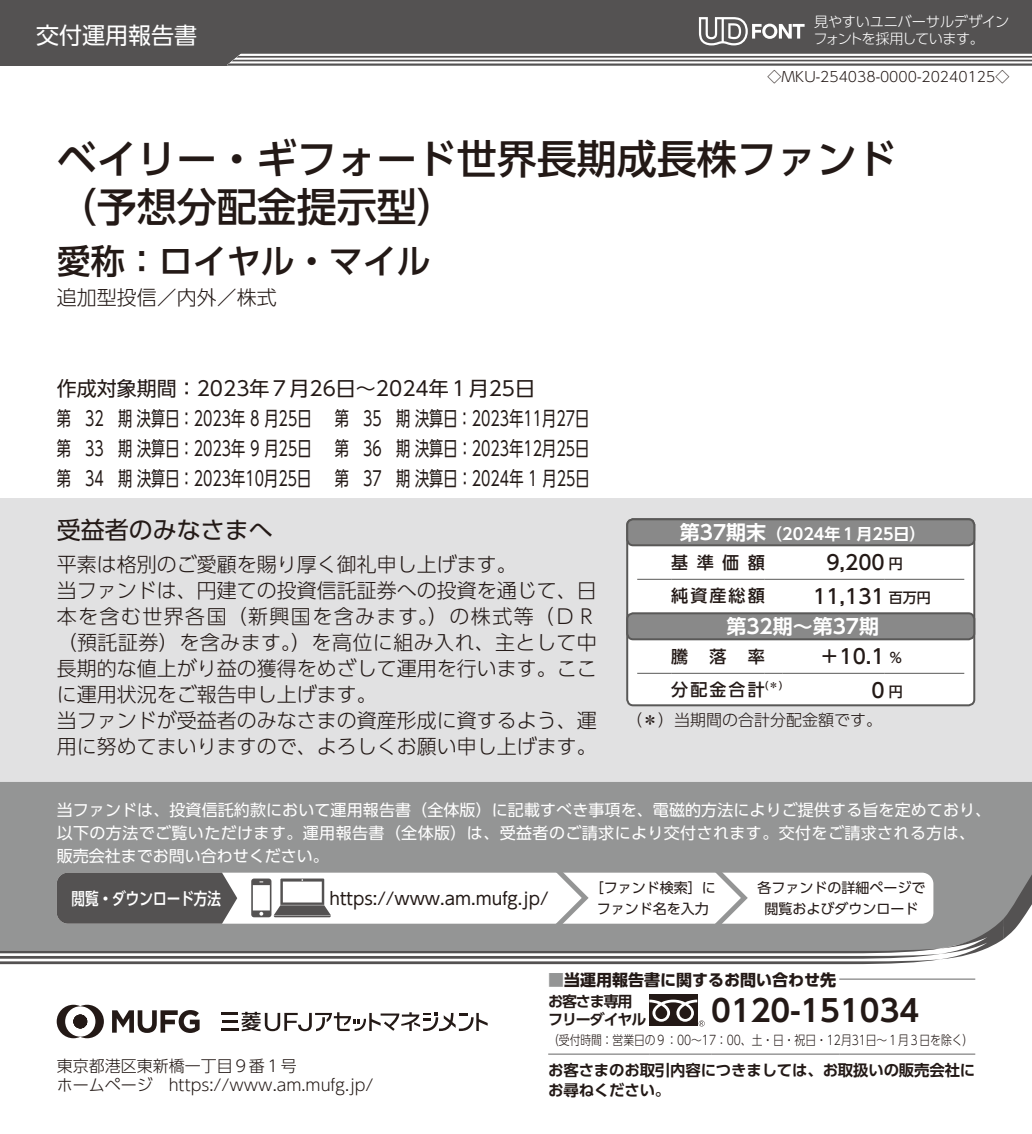
<style>
.page{position:relative;width:1032px;height:1134px;background:#fff}
.page>*{position:absolute;margin:0;border:0;box-sizing:border-box;transform-origin:0 0}
.t1{font:500 40px/48px "UD Shin Go Pro";color:#231916}
.t2{font:500 34px "UD Shin Go Pro";color:#231916}
.t3{font:700 30px "UD Shin Go Pro De";color:#231916}
.t4{font:24px "UD Shin Go Pro";color:#231916}
.t5{font:23px "UD Shin Go Pro";color:#fff}
.t6{font:300 20px/26px "UD Shin Go Pro";color:#231916}
.t7{font:20px/30px "UD Shin Go Pro";color:#231916}
.t8{font:500 20px "UD Shin Go Pro";color:#231916}
.t9{font:700 20px "UD Shin Go Pro De";color:#fff}
.t10{font:17px "UD Shin Go Pro";color:#231916}
.t11{font:500 17px "UD Shin Go Pro";letter-spacing:.125em;color:#231916}
.t12{font:500 17px "UD Shin Go C Oeiz Pr 6";color:#fff}
.t13{font:16px/23px "UD Shin Go Pro";letter-spacing:.005em;color:#fff}
.t14{font:300 16px/19px "UD Shin Go Pro";color:#231916}
.t15{font:700 16px "UD Shin Go Pro";color:#231916}
.t16{font:700 16px "UD Shin Go Pro De";color:#fff}
.t17{font:700 15.4px/20px "UD Shin Go Pro De";letter-spacing:-.01em;color:#231916}
.t18{font:700 15px/18px "UD Shin Go Pro De";letter-spacing:-.075em;color:#231916}
.t19{font:14.2px/17px "UD Shin Go Pro Light 90 msp RKSJ H";letter-spacing:-.025em;color:#fff}
.t20{font:14px/20px "UD Shin Go Pro";color:#231916;text-align:center}
.t21{font:300 14px "UD Shin Go Pro";color:#231916}
.t22{font:300 13px "UD Shin Go Pro";letter-spacing:-.005em;color:#231916;scale:.83 1}
.t23{font:500 10.2px "UD Shin Go Pro";color:#231916}
.s1{font-size:20px}
.s2{font-size:14px}
.s3{color:#949595}
</style>
<div class="page">
<div style="left:0;top:0;width:1032px;height:65px;background:#545252"></div>
<svg style="left:227px;top:54px;width:805px;height:11px"></svg>
<svg style="left:699px;top:17px;width:105px;height:28px"></svg>
<div style="left:0;top:498px;width:1032px;height:284px;background:#e1e1e2"></div>
<div style="left:0;top:782px;width:1032px;height:65px;background:#949595"></div>
<svg style="left:0;top:847px;width:1032px;height:117px"></svg>
<hr style="left:548px;top:1053px;width:101px;height:1px;background:#666565">
<hr style="left:649px;top:1053px;width:62px;height:1px;background:#666565">
<hr style="left:711px;top:1053px;width:128px;height:1px;background:#666565">
<hr style="left:839px;top:1053px;width:136px;height:1px;background:#666565">
<hr style="left:839px;top:978px;width:136px;height:1px;background:#666565">
<div style="left:649px;top:995px;width:48px;height:31px;background:#231916"></div>
<svg style="left:649px;top:1000px;width:56px;height:26px"></svg>
<hr style="left:220px;top:1028px;width:18px;height:3px;background:#231916">
<svg style="left:221px;top:1012px;width:267px;height:19px"></svg>
<svg style="left:112px;top:1010px;width:88px;height:23px"></svg>
<svg style="left:57px;top:1005px;width:47px;height:33px"></svg>
<div style="left:627px;top:519px;width:347px;height:186px;background:#fff;border-radius:6px"></div>
<div style="left:626px;top:518px;width:349px;height:188px;border:2px solid #595857;border-radius:6px"></div>
<hr style="left:637px;top:579px;width:34px;height:1px;background:#595857">
<hr style="left:671px;top:579px;width:94px;height:1px;background:#595857">
<hr style="left:765px;top:579px;width:120px;height:1px;background:#595857">
<hr style="left:885px;top:579px;width:79px;height:1px;background:#595857">
<hr style="left:637px;top:673px;width:34px;height:1px;background:#595857">
<hr style="left:671px;top:673px;width:94px;height:1px;background:#595857">
<svg style="left:765px;top:673px;width:18px;height:1px"></svg>
<hr style="left:783px;top:673px;width:102px;height:1px;background:#595857">
<hr style="left:885px;top:673px;width:79px;height:1px;background:#595857">
<div style="left:627px;top:519px;width:347px;height:26px;background:#898989;border-radius:6px"></div>
<div style="left:626px;top:518px;width:349px;height:28px;border:2px solid #595857;border-radius:6px"></div>
<div style="left:627px;top:613px;width:347px;height:26px;background:#898989;border-radius:6px"></div>
<div style="left:626px;top:612px;width:349px;height:28px;border:2px solid #595857;border-radius:6px"></div>
<p class="t5" style="left:36px;top:17px;width:162px">交付運用報告書</p>
<p class="t19" style="left:813px;top:13px;width:197px">見やすいユニバーサルデザインフォントを採用しています。</p>
<p class="t21" style="left:767px;top:65px;width:243px">◇MKU-254038-0000-20240125◇</p>
<h1 class="t1" style="left:57px;top:134px;width:841px">ベイリー・ギフォード世界長期成長株ファンド（予想分配金提示型）</h1>
<h2 class="t2" style="left:57px;top:233px;width:375px">愛称：ロイヤル・マイル</h2>
<p class="t6" style="left:57px;top:283px;width:221px">追加型投信／内外／株式</p>
<p class="t7" style="left:57px;top:373px;width:534px">作成対象期間：2023年７月26日～2024年１月25日<br>第　32　期 決算日：2023年８月25日 第　35　期 決算日：2023年11月27日第　33　期 決算日：2023年９月25日 第　36　期 決算日：2023年12月25日第　34　期 決算日：2023年10月25日 第　37　期 決算日：2024年１月25日</p>
<p class="t4" style="left:57px;top:511px;width:217px">受益者のみなさまへ</p>
<p class="t6" style="left:57px;top:551px;width:542px">平素は格別のご愛顧を賜り厚く御礼申し上げます。<br>当ファンドは、円建ての投資信託証券への投資を通じて、日本を含む世界各国（新興国を含みます。）の株式等（ＤＲ（預託証券）を含みます。）を高位に組み入れ、主として中長期的な値上がり益の獲得をめざして運用を行います。ここに運用状況をご報告申し上げます。<br>当ファンドが受益者のみなさまの資産形成に資するよう、運用に努めてまいりますので、よろしくお願い申し上げます。</p>
<p class="t16" style="left:680px;top:521px;width:247px"><span class="s1">第37期末</span>（2024年１月25日）</p>
<p class="t11" style="left:671px;top:549px;width:95px">基準価額</p>
<p class="t8" style="left:826px;top:546px;width:78px">9,200 <span class="s2">円</span></p>
<p class="t11" style="left:671px;top:582px;width:95px">純資産総額</p>
<p class="t8" style="left:813px;top:580px;width:119px">11,131 <span class="s2">百万円</span></p>
<p class="t9" style="left:726px;top:610px;width:154px">第32期～第37期</p>
<p class="t11" style="left:671px;top:643px;width:18px">騰</p>
<p class="t11" style="left:709px;top:643px;width:18px">落</p>
<p class="t11" style="left:748px;top:643px;width:18px">率</p>
<p class="t8" style="left:819px;top:640px;width:85px">＋10.1 <span class="s2">％</span></p>
<p class="t11" style="left:671px;top:676px;width:95px">分配金合計</p>
<p class="t23" style="left:765px;top:677px;width:19px">(＊)</p>
<p class="t8" style="left:871px;top:674px;width:33px">0 <span class="s2">円</span></p>
<p class="t14" style="left:626px;top:710px;width:257px">（＊）当期間の合計分配金額です。</p>
<p class="t13" style="left:57px;top:798px;width:936px">当ファンドは、投資信託約款において運用報告書（全体版）に記載すべき事項を、電磁的方法によりご提供する旨を定めており、以下の方法でご覧いただけます。運用報告書（全体版）は、受益者のご請求により交付されます。交付をご請求される方は、販売会社までお問い合わせください。</p>
<p class="t12" style="left:72px;top:885px;width:151px">閲覧・ダウンロード方法</p>
<p class="t10" style="left:329px;top:884px;width:220px">https://www.am.mufg.jp/</p>
<p class="t20" style="left:590px;top:878px;width:127px">［ファンド検索］にファンド名を入力</p>
<p class="t20" style="left:757px;top:878px;width:169px">各ファンドの詳細ページで閲覧およびダウンロード</p>
<p class="t14" style="left:57px;top:1056px;width:318px">東京都港区東新橋一丁目９番１号<br>ホームページ　https://www.am.mufg.jp/</p>
<p class="t15" style="left:548px;top:966px;width:289px"><span class="s3">■</span>当運用報告書に関するお問い合わせ先</p>
<p class="t18" style="left:548px;top:992px;width:100px">お客さま専用フリーダイヤル</p>
<h3 class="t3" style="left:711px;top:986px;width:209px">0120-151034</h3>
<p class="t22" style="left:548px;top:1029px;width:514px">（受付時間：営業日の９：00～17：00、土・日・祝日・12月31日～１月３日を除く）</p>
<p class="t17" style="left:548px;top:1060px;width:429px">お客さまのお取引内容につきましては、お取扱いの販売会社にお尋ねください。</p>
</div>
